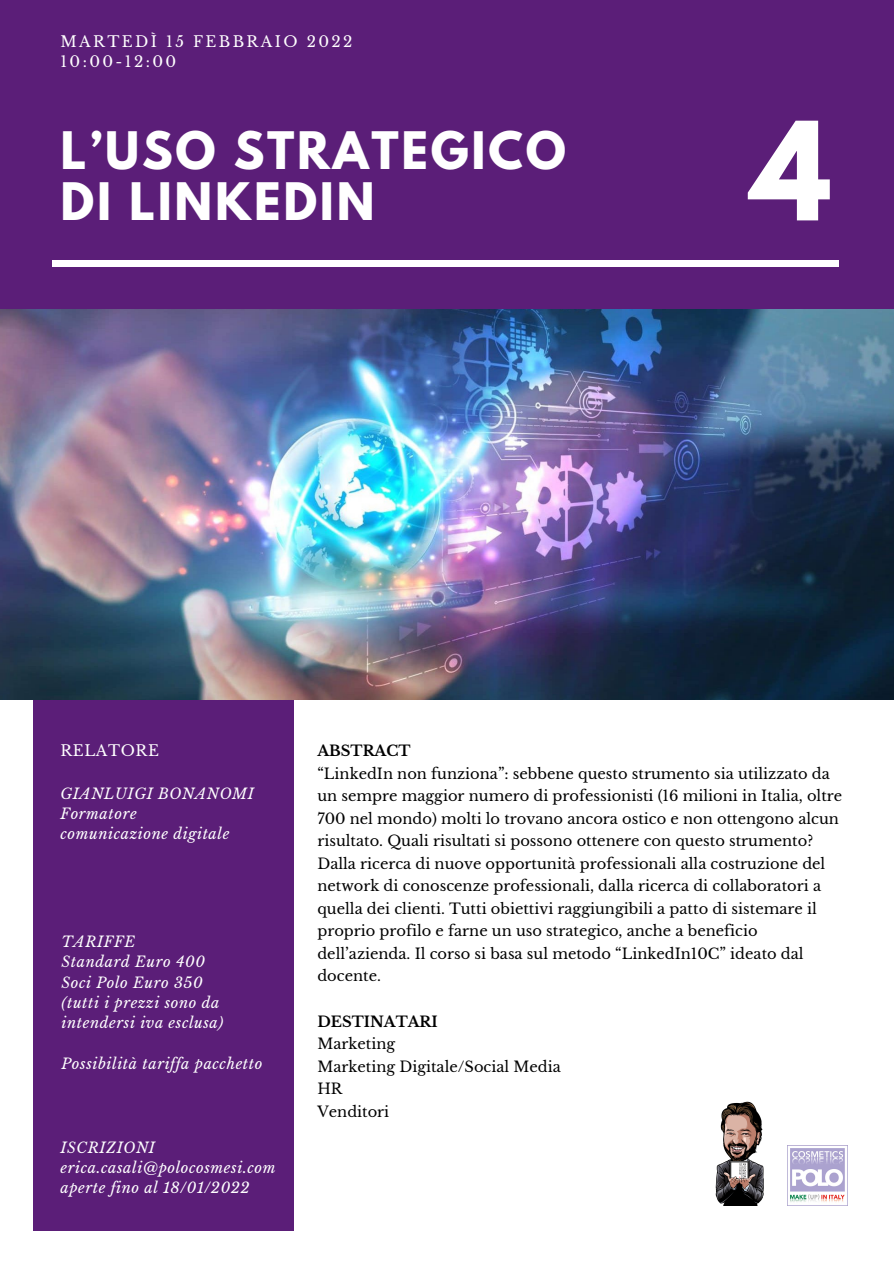
<style>
.page{position:relative;width:894px;height:1264px;background:#fff}
.page>*{position:absolute;margin:0;border:0;box-sizing:border-box;transform-origin:0 0}
.t1{font:700 120.9px "League Spartan";color:#fff}
.t2{font:700 45.75px "League Spartan";letter-spacing:.06em;color:#fff}
.t3{font:15px "Libre Baskerville";letter-spacing:.16em;color:#fff}
.t4{font:15px "Libre Baskerville";letter-spacing:.04em;color:#fff}
.t5{font:14.7px/22.5px "Libre Baskerville";color:#000}
.t6{font:italic 14.7px/20.2px "Libre Baskerville";letter-spacing:.04em;color:#fff}
.t7{font:700 14.7px "Libre Baskerville";color:#000}
</style>
<div class="page">
<div style="left:0;top:0;width:893px;height:356px;background:#5b1e78"></div>
<div style="left:33px;top:632px;width:260px;height:598px;background:#5b1e78"></div>
<img style="left:0;top:309px;width:893px;height:391px">
<div style="left:52px;top:260px;width:786px;height:7px;background:#fff"></div>
<img style="left:787px;top:1145px;width:60px;height:60px">
<img style="left:715px;top:1101px;width:49px;height:104px">
<p class="t3" style="left:60px;top:32px;width:293px">MARTEDÌ 15 FEBBRAIO 2022</p>
<p class="t3" style="left:60px;top:53px;width:117px">10:00-12:00</p>
<p class="t2" style="left:60px;top:128px;width:507px">L’USO STRATEGICO</p>
<p class="t2" style="left:60px;top:179px;width:315px">DI LINKEDIN</p>
<p class="t1" style="left:750px;top:111px;width:82px">4</p>
<p class="t4" style="left:60px;top:742px;width:100px">RELATORE</p>
<p class="t6" style="left:60px;top:783px;width:195px">GIANLUIGI BONANOMI</p>
<p class="t6" style="left:60px;top:803px;width:78px">Formatore</p>
<p class="t6" style="left:60px;top:823px;width:170px">comunicazione digitale</p>
<p class="t6" style="left:62px;top:931px;width:75px">TARIFFE</p>
<p class="t6" style="left:62px;top:952px;width:145px">Standard Euro 400</p>
<p class="t6" style="left:62px;top:972px;width:143px">Soci Polo Euro 350</p>
<p class="t6" style="left:62px;top:992px;width:163px">(tutti i prezzi sono da intendersi iva esclusa)</p>
<p class="t6" style="left:62px;top:1053px;width:202px">Possibilità tariffa pacchetto</p>
<p class="t6" style="left:60px;top:1137px;width:96px">ISCRIZIONI</p>
<p class="t6" style="left:60px;top:1157px;width:216px">erica.casali@polocosmesi.com</p>
<p class="t6" style="left:60px;top:1177px;width:191px">aperte fino al 18/01/2022</p>
<p class="t7" style="left:317px;top:742px;width:95px">ABSTRACT</p>
<p class="t5" style="left:317px;top:762px;width:526px">“LinkedIn non funziona”: sebbene questo strumento sia utilizzato da un sempre maggior numero di professionisti (16 milioni in Italia, oltre 700 nel mondo) molti lo trovano ancora ostico e non ottengono alcun risultato. Quali risultati si possono ottenere con questo strumento?<br>Dalla ricerca di nuove opportunità professionali alla costruzione del network di conoscenze professionali, dalla ricerca di collaboratori a quella dei clienti. Tutti obiettivi raggiungibili a patto di sistemare il proprio profilo e farne un uso strategico, anche a beneficio dell’azienda. Il corso si basa sul metodo “LinkedIn10C” ideato dal docente.</p>
<p class="t7" style="left:317px;top:1012px;width:122px">DESTINATARI</p>
<p class="t5" style="left:317px;top:1032px;width:79px">Marketing</p>
<p class="t5" style="left:317px;top:1055px;width:245px">Marketing Digitale/Social Media</p>
<p class="t5" style="left:317px;top:1077px;width:27px">HR</p>
<p class="t5" style="left:317px;top:1100px;width:73px">Venditori</p>
</div>
